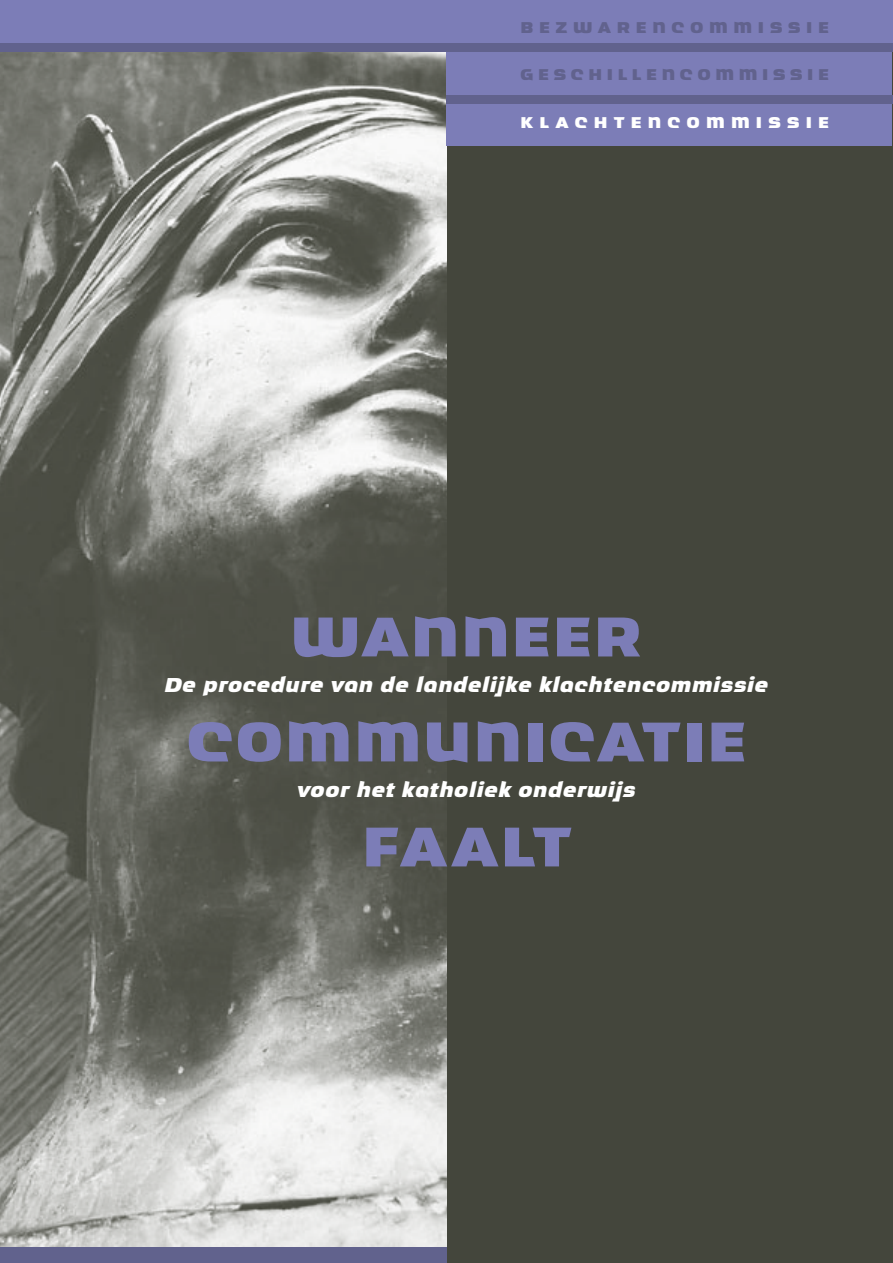
<style>
.page{position:relative;width:893px;height:1263px;background:#fff}
.page>*{position:absolute;margin:0;border:0;box-sizing:border-box;transform-origin:0 0}
.t1{font:700 75px/105px "Ritafurey";color:#7c7db7;text-align:center}
.t2{font:italic 700 27px "Ritafurey";color:#fff}
.t3{font:700 21px "Ritafurey";letter-spacing:.205em;color:#61628d}
.t4{font:700 21px "Ritafurey";letter-spacing:.245em;color:#61628d}
.t5{font:700 21px "Ritafurey";letter-spacing:.27em;color:#fff}
</style>
<div class="page">
<div style="left:436px;top:0;width:457px;height:1263px;background:#44463c"></div>
<img style="left:0;top:52px;width:446px;height:1195px">
<div style="left:0;top:36px;width:893px;height:16px;background:#61628d"></div>
<div style="left:0;top:0;width:893px;height:43px;background:#7c7db7"></div>
<div style="left:446px;top:103px;width:446px;height:43px;background:#7c7db7"></div>
<div style="left:446px;top:52px;width:446px;height:43px;background:#7c7db7"></div>
<div style="left:446px;top:95px;width:447px;height:8px;background:#61628d"></div>
<div style="left:0;top:1247px;width:446px;height:16px;background:#61628d"></div>
<p class="t4" style="left:520px;top:17px;width:311px">BEZWARENCOMMISSIE</p>
<p class="t3" style="left:520px;top:64px;width:311px">GESCHILLENCOMMISSIE</p>
<p class="t5" style="left:520px;top:112px;width:311px">KLACHTENCOMMISSIE</p>
<p class="t1" style="left:186px;top:583px;width:563px">WANNEER<br>COMMUNICATIE<br>FAALT</p>
<p class="t2" style="left:164px;top:672px;width:606px">De procedure van de landelijke klachtencommissie</p>
<p class="t2" style="left:297px;top:777px;width:340px">voor het katholiek onderwijs</p>
</div>
